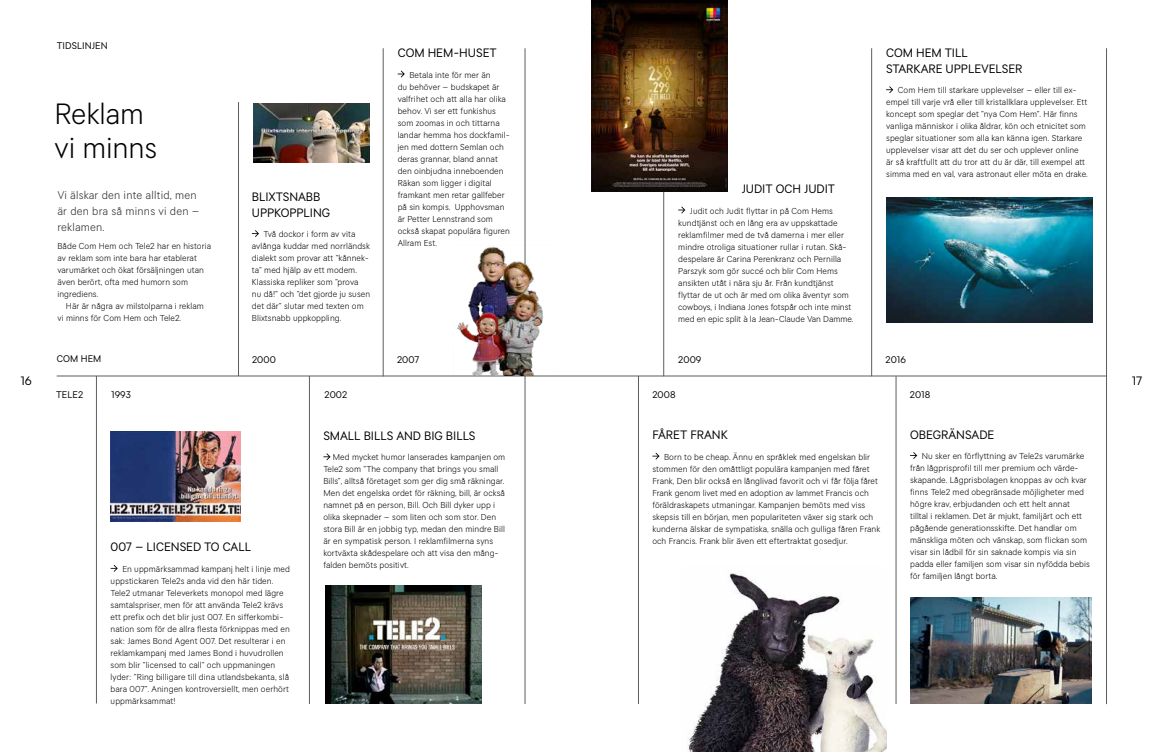
<style>
.page{position:relative;width:1163px;height:752px;background:#fff}
.page>*{position:absolute;margin:0;border:0;box-sizing:border-box;transform-origin:0 0}
.t1{font:300 28.9px/34.3px "Tele 2 Sans";letter-spacing:-.005em;color:#000}
.t2{font:12px/16px "Tele 2 Sans";color:#000}
.t3{font:300 11px/16px "Tele 2 Sans";letter-spacing:.02em;color:#282827}
.t4{font:9.5px "Tele 2 Sans";letter-spacing:.01em;color:#000}
.t5{font:300 8.5px/12px "Tele 2 Sans";letter-spacing:.01em;color:#000}
.s1{color:#fff}
</style>
<div class="page">
<img style="left:111px;top:431px;width:129px;height:90px">
<img style="left:688px;top:573px;width:198px;height:178px">
<img style="left:253px;top:103px;width:116px;height:59px">
<hr style="left:96px;top:376px;width:1px;height:327px;background:#5c5d5d">
<hr style="left:309px;top:376px;width:1px;height:327px;background:#5c5d5d">
<hr style="left:524px;top:48px;width:1px;height:655px;background:#5c5d5d">
<hr style="left:638px;top:376px;width:1px;height:327px;background:#5c5d5d">
<hr style="left:383px;top:48px;width:1px;height:328px;background:#5c5d5d">
<hr style="left:895px;top:376px;width:1px;height:327px;background:#5c5d5d">
<hr style="left:1106px;top:48px;width:1px;height:655px;background:#5c5d5d">
<hr style="left:663px;top:48px;width:1px;height:328px;background:#5c5d5d">
<hr style="left:871px;top:48px;width:1px;height:328px;background:#5c5d5d">
<hr style="left:238px;top:102px;width:1px;height:274px;background:#5c5d5d">
<svg style="left:252px;top:230px;width:7px;height:7px"></svg>
<svg style="left:397px;top:70px;width:8px;height:7px"></svg>
<svg style="left:678px;top:206px;width:7px;height:7px"></svg>
<svg style="left:886px;top:86px;width:7px;height:7px"></svg>
<svg style="left:111px;top:565px;width:7px;height:6px"></svg>
<svg style="left:323px;top:453px;width:7px;height:7px"></svg>
<svg style="left:652px;top:452px;width:7px;height:7px"></svg>
<svg style="left:910px;top:452px;width:7px;height:7px"></svg>
<img style="left:325px;top:585px;width:156px;height:117px">
<img style="left:886px;top:197px;width:206px;height:125px">
<img style="left:910px;top:597px;width:181px;height:106px">
<hr style="left:57px;top:375px;width:1049px;height:1px;background:#5c5d5d">
<img style="left:591px;top:0;width:136px;height:191px">
<img style="left:457px;top:245px;width:86px;height:130px">
<p class="t4" style="left:57px;top:40px;width:52px">TIDSLINJEN</p>
<h2 class="t2" style="left:886px;top:45px;width:138px">COM HEM TILL<br>STARKARE UPPLEVELSER</h2>
<p class="t5" style="left:886px;top:84px;width:203px;text-indent:12px">Com Hem till starkare upplevelser – eller till ex&shy;empel till varje vrå eller till kristallklara upplevelser. Ett koncept som speglar det ”nya Com Hem”. Här finns vanliga människor i olika åldrar, kön och etnicitet som speglar situationer som alla kan känna igen. Starkare upplevelser visar att det du ser och upplever online är så kraftfullt att du tror att du är där, till exempel att simma med en val, vara astronaut eller möta en drake.</p>
<h2 class="t2" style="left:397px;top:45px;width:100px">COM HEM-HUSET</h2>
<p class="t5" style="left:397px;top:68px;width:114px;text-indent:12px">Betala inte för mer än<br>du behöver – budskapet är valfrihet och att alla har olika behov. Vi ser ett funkishus som zoomas in och tittarna landar hemma hos dockfamil&shy;jen med dottern Semlan och deras grannar, bland annat den oinbjudna inneboenden<br>Räkan som ligger i digital framkant men retar gallfeber på sin kompis. Upphovsman är Petter Lennstrand som också skapat populära figuren<br>Allram Est.</p>
<h1 class="t1" style="left:55px;top:96px;width:104px">Reklam vi minns</h1>
<p class="t3" style="left:57px;top:187px;width:143px">Vi älskar den inte alltid, men är den bra så minns vi den – reklamen.</p>
<p class="t5" style="left:57px;top:239px;width:155px">Både Com Hem och Tele2 har en historia av reklam som inte bara har etablerat varumärket och ökat försäljningen utan även berört, ofta med humorn som ingrediens.</p>
<p class="t5" style="left:57px;top:299px;width:148px;text-indent:8px">Här är några av milstolparna i reklam vi minns för Com Hem och Tele2.</p>
<p class="t4" style="left:57px;top:353px;width:46px">COM HEM</p>
<p class="t4" style="left:252px;top:353px;width:25px">2000</p>
<p class="t4" style="left:397px;top:353px;width:24px">2007</p>
<p class="t4" style="left:678px;top:353px;width:25px">2009</p>
<p class="t4" style="left:885px;top:353px;width:22px">2016</p>
<p class="t4" style="left:56px;top:388px;width:28px">TELE2</p>
<p class="t4" style="left:111px;top:388px;width:21px">1993</p>
<p class="t4" style="left:324px;top:388px;width:24px">2002</p>
<p class="t4" style="left:652px;top:388px;width:25px">2008</p>
<p class="t4" style="left:909px;top:388px;width:22px">2018<span class="s1">6</span></p>
<h2 class="t2" style="left:741px;top:181px;width:95px">JUDIT OCH JUDIT</h2>
<p class="t5" style="left:678px;top:204px;width:177px;text-indent:12px">Judit och Judit flyttar in på Com Hems kundtjänst och en lång era av uppskattade reklamfilmer med de två damerna i mer eller mindre otroliga situationer rullar i rutan. Skå&shy;despelare är Carina Perenkranz och Pernilla Parszyk som gör succé och blir Com Hems ansikten utåt i nära sju år. Från kundtjänst flyttar de ut och är med om olika äventyr som cowboys, i Indiana Jones fotspår och inte minst med en epic split à la Jean-Claude Van Damme.</p>
<h2 class="t2" style="left:252px;top:188px;width:80px">BLIXTSNABB<br>UPPKOPPLING</h2>
<p class="t5" style="left:252px;top:228px;width:120px;text-indent:12px">Två dockor i form av vita avlånga kuddar med norrländsk dialekt som provar att ”kånnek&shy;ta” med hjälp av ett modem.<br>Klassiska repliker som ”prova<br>nu då!” och ”det gjorde ju susen det där” slutar med texten om<br>Blixtsnabb uppkoppling.</p>
<h2 class="t2" style="left:21px;top:373px;width:13px">16</h2>
<h2 class="t2" style="left:1131px;top:373px;width:12px">17</h2>
<h2 class="t2" style="left:111px;top:539px;width:142px">007 – LICENSED TO CALL</h2>
<p class="t5" style="left:111px;top:562px;width:181px;text-indent:12px">En uppmärksammad kampanj helt i linje med uppstickaren Tele2s anda vid den här tiden.<br>Tele2 utmanar Televerkets monopol med lägre samtalspriser, men för att använda Tele2 krävs ett prefix och det blir just 007. En sifferkombi&shy;nation som för de allra flesta förknippas med en sak: James Bond Agent 007. Det resulterar i en reklamkampanj med James Bond i huvudrollen som blir ”licensed to call” och uppmaningen lyder: ”Ring billigare till dina utlandsbekanta, slå bara 007”. Aningen kontroversiellt, men oerhört uppmärksammat!</p>
<h2 class="t2" style="left:323px;top:427px;width:154px">SMALL BILLS AND BIG BILLS</h2>
<p class="t5" style="left:323px;top:451px;width:183px;text-indent:9px">Med mycket humor lanserades kampanjen om Tele2 som ”The company that brings you small Bills”, alltså företaget som ger dig små räkningar.<br>Men det engelska ordet för räkning, bill, är också namnet på en person, Bill. Och Bill dyker upp i olika skepnader – som liten och som stor. Den stora Bill är en jobbig typ, medan den mindre Bill är en sympatisk person. I reklamfilmerna syns kortväxta skådespelare och att visa den mång&shy;falden bemöts positivt.</p>
<h2 class="t2" style="left:652px;top:427px;width:77px">FÅRET FRANK</h2>
<p class="t5" style="left:652px;top:450px;width:229px;text-indent:12px">Born to be cheap. Ännu en språklek med engelskan blir stommen för den omåttligt populära kampanjen med fåret Frank, Den blir också en långlivad favorit och vi får följa fåret Frank genom livet med en adoption av lammet Francis och föräldraskapets utmaningar. Kampanjen bemöts med viss skepsis till en början, men populariteten växer sig stark och kunderna älskar de sympatiska, snälla och gulliga fåren Frank och Francis. Frank blir även ett eftertraktat gosedjur.</p>
<h2 class="t2" style="left:909px;top:426px;width:86px">OBEGRÄNSADE</h2>
<p class="t5" style="left:909px;top:450px;width:181px;text-indent:12px">Nu sker en förflyttning av Tele2s varumärke från lågprisprofil till mer premium och värde&shy;skapande. Lågprisbolagen knoppas av och kvar finns Tele2 med obegränsade möjligheter med högre krav, erbjudanden och ett helt annat tilltal i reklamen. Det är mjukt, familjärt och ett pågående generationsskifte. Det handlar om mänskliga möten och vänskap, som flickan som visar sin lådbil för sin saknade kompis via sin padda eller familjen som visar sin nyfödda bebis för familjen långt borta.</p>
</div>
